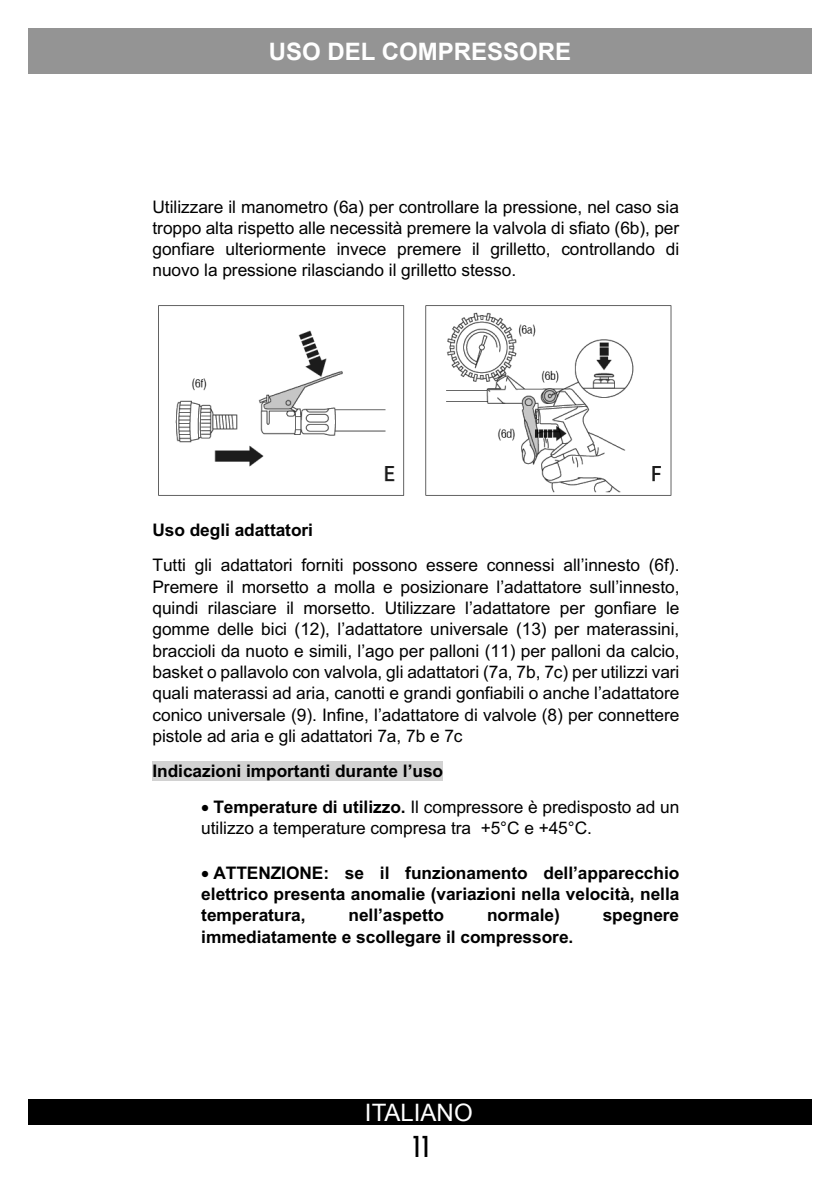
<style>
.page{position:relative;width:840px;height:1191px;background:#fff}
.page>*{position:absolute;margin:0;border:0;box-sizing:border-box;transform-origin:0 0}
.t1{font:500 condensed 28px "Futura";color:#000}
.t2{font:700 24px "Arial";color:#fff}
.t3{font:24px "Arial";color:#fff}
.t4{font:17.4px/21.4px "Arial";letter-spacing:-.005em;color:#000;text-align:justify}
.t5{font:700 17.4px/21.2px "Arial";letter-spacing:-.005em;color:#000;text-align:justify}
.s1{font-weight:700}
</style>
<div class="page">
<div style="left:28px;top:28px;width:783px;height:46px;background:#949494"></div>
<div style="left:152px;top:761px;width:291px;height:19px;background:#d2d2d2"></div>
<img style="left:158px;top:305px;width:514px;height:191px">
<div style="left:28px;top:1099px;width:783px;height:25px;background:#000"></div>
<p class="t2" style="left:268px;top:36px;width:304px">USO DEL COMPRESSORE</p>
<p class="t4" style="left:152px;top:196px;width:528px">Utilizzare il manometro (6a) per controllare la pressione, nel caso sia troppo alta rispetto alle necessità premere la valvola di sfiato (6b), per gonfiare ulteriormente invece premere il grilletto, controllando di nuovo la pressione rilasciando il grilletto stesso.</p>
<p class="t4" style="left:152px;top:512px;width:528px;line-height:35px"><span class="s1">Uso degli adattatori<br></span>Tutti gli adattatori forniti possono essere connessi all’innesto (6f).</p>
<p class="t4" style="left:152px;top:575px;width:528px">Premere il morsetto a molla e posizionare l’adattatore sull’innesto, quindi rilasciare il morsetto. Utilizzare l’adattatore per gonfiare le gomme delle bici (12), l’adattatore universale (13) per materassini, braccioli da nuoto e simili, l’ago per palloni (11) per palloni da calcio, basket o pallavolo con valvola, gli adattatori (7a, 7b, 7c) per utilizzi vari quali materassi ad aria, canotti e grandi gonfiabili o anche l’adattatore conico universale (9). Infine, l’adattatore di valvole (8) per connettere pistole ad aria e gli adattatori 7a, 7b e 7c</p>
<p class="t5" style="left:152px;top:760px;width:292px">Indicazioni importanti durante l’uso</p>
<p class="t4" style="left:201px;top:796px;width:479px">• <span class="s1">Temperature di utilizzo.</span> Il compressore è predisposto ad un utilizzo a temperature compresa tra +5°C e +45°C.</p>
<p class="t5" style="left:201px;top:862px;width:479px">• ATTENZIONE: se il funzionamento dell’apparecchio elettrico presenta anomalie (variazioni nella velocità, nella temperatura,</p>
<p class="t5" style="left:348px;top:904px;width:97px">nell’aspetto</p>
<p class="t5" style="left:487px;top:904px;width:74px">normale)</p>
<p class="t5" style="left:602px;top:904px;width:78px">spegnere</p>
<p class="t5" style="left:201px;top:926px;width:373px">immediatamente e scollegare il compressore.</p>
<h2 class="t3" style="left:365px;top:1096px;width:109px">ITALIANO</h2>
<h1 class="t1" style="left:411px;top:1128px;width:22px">11</h1>
</div>
